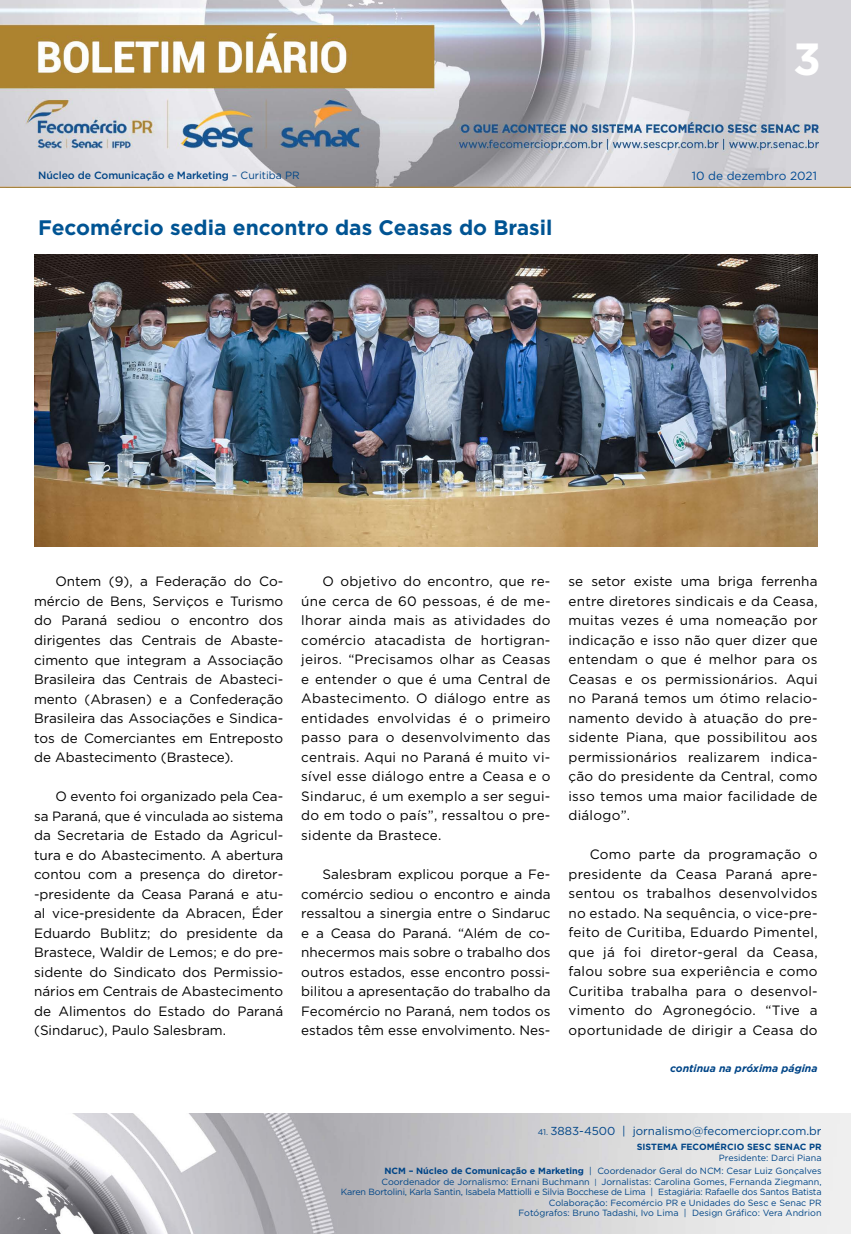
<style>
.page{position:relative;width:851px;height:1234px;background:#fff}
.page>*{position:absolute;margin:0;border:0;box-sizing:border-box;transform-origin:0 0}
.t1{font:700 45px "Gotham";color:#fff}
.t2{font:700 21px "Gotham";color:#005493}
.t3{font:13.5px/19.5px "Gotham";color:#000;text-align:justify}
.t4{font:11.85px "Gotham";color:#004a93}
.t5{font:11.55px "Gotham";color:#004587}
.t6{font:500 10.5px "Gotham";letter-spacing:-.01em;color:#004587}
.t7{font:italic 700 10.5px "Gotham";color:#004587}
.t8{font:9px/10.5px "Gotham";color:#004587;text-align:right}
.t9{font:700 9px "Gotham";color:#004587}
.s1{font-weight:400}
.s2{font-size:8.25px}
.s3{font-weight:700}
.s4{font-size:7.65px}
</style>
<div class="page">
<img style="left:0;top:0;width:850px;height:188px">
<img style="left:0;top:1113px;width:850px;height:120px">
<img style="left:35px;top:255px;width:782px;height:291px">
<h1 class="t1" style="left:793px;top:29px;width:29px">3</h1>
<p class="t6" style="left:38px;top:168px;width:263px">Núcleo de Comunicação e Marketing <span class="s1">– Curitiba PR</span></p>
<p class="t4" style="left:691px;top:168px;width:127px">10 de dezembro 2021</p>
<h2 class="t2" style="left:38px;top:214px;width:515px">Fecomércio sedia encontro das Ceasas do Brasil</h2>
<p class="t3" style="left:34px;top:571px;width:251px;text-indent:21px">Ontem (9), a Federação do Co&shy;mércio de Bens, Serviços e Turismo do Paraná sediou o encontro dos dirigentes das Centrais de Abaste&shy;cimento que integram a Associação Brasileira das Centrais de Abasteci&shy;mento (Abrasen) e a Confederação Brasileira das Associações e Sindica&shy;tos de Comerciantes em Entreposto de Abastecimento (Brastece).</p>
<p class="t3" style="left:34px;top:786px;width:251px;text-indent:21px">O evento foi organizado pela Cea&shy;sa Paraná, que é vinculada ao sistema da Secretaria de Estado da Agricul&shy;tura e do Abastecimento. A abertura contou com a presença do diretor--presidente da Ceasa Paraná e atu&shy;al vice-presidente da Abracen, Éder Eduardo Bublitz; do presidente da Brastece, Waldir de Lemos; e do pre&shy;sidente do Sindicato dos Permissio&shy;nários em Centrais de Abastecimento de Alimentos do Estado do Paraná (Sindaruc), Paulo Salesbram.</p>
<p class="t3" style="left:301px;top:571px;width:251px;text-indent:21px">O objetivo do encontro, que re&shy;úne cerca de 60 pessoas, é de me&shy;lhorar ainda mais as atividades do comércio atacadista de hortigran&shy;jeiros. “Precisamos olhar as Ceasas e entender o que é uma Central de Abastecimento. O diálogo entre as entidades envolvidas é o primeiro passo para o desenvolvimento das centrais. Aqui no Paraná é muito vi&shy;sível esse diálogo entre a Ceasa e o Sindaruc, é um exemplo a ser segui&shy;do em todo o país”, ressaltou o pre&shy;sidente da Brastece.</p>
<p class="t3" style="left:301px;top:864px;width:251px;text-indent:21px">Salesbram explicou porque a Fe&shy;comércio sediou o encontro e ainda ressaltou a sinergia entre o Sindaruc e a Ceasa do Paraná. “Além de co&shy;nhecermos mais sobre o trabalho dos outros estados, esse encontro possi&shy;bilitou a apresentação do trabalho da Fecomércio no Paraná, nem todos os estados têm esse envolvimento. Nes-</p>
<p class="t3" style="left:568px;top:571px;width:251px">se setor existe uma briga ferrenha entre diretores sindicais e da Ceasa, muitas vezes é uma nomeação por indicação e isso não quer dizer que entendam o que é melhor para os Ceasas e os permissionários. Aqui no Paraná temos um ótimo relacio&shy;namento devido à atuação do pre&shy;sidente Piana, que possibilitou aos permissionários realizarem indica&shy;ção do presidente da Central, como isso temos uma maior facilidade de diálogo”.</p>
<p class="t3" style="left:568px;top:844px;width:251px;text-indent:21px">Como parte da programação o presidente da Ceasa Paraná apre&shy;sentou os trabalhos desenvolvidos no estado. Na sequência, o vice-pre&shy;feito de Curitiba, Eduardo Pimentel, que já foi diretor-geral da Ceasa, falou sobre sua experiência e como Curitiba trabalha para o desenvol&shy;vimento do Agronegócio. “Tive a oportunidade de dirigir a Ceasa do</p>
<p class="t7" style="left:670px;top:1061px;width:149px">continua na próxima página</p>
<p class="t5" style="left:537px;top:1123px;width:285px"><span class="s2">41.</span> 3883-4500 | jornalismo@fecomerciopr.com.br</p>
<p class="t9" style="left:636px;top:1140px;width:186px">SISTEMA FECOMÉRCIO SESC SENAC PR</p>
<p class="t8" style="left:384px;top:1150px;width:438px;line-height:13.5px">Presidente: Darci Piana<br><span class="s3">NCM – Núcleo de Comunicação e Marketing</span> | Coordenador Geral do NCM: Cesar Luiz Gonçalves</p>
<p class="t8" style="left:341px;top:1175px;width:482px">Coordenador de Jornalismo: Ernani Buchmann <span class="s4">|</span> Jornalistas: Carolina Gomes, Fernanda Ziegmann,<br>Karen Bortolini, Karla Santin, Isabela Mattiolli e Silvia Bocchese de Lima | Estagiária: Rafaelle dos Santos Batista Colaboração: Fecomércio PR e Unidades do Sesc e Senac PR<br>Fotógrafos: Bruno Tadashi, Ivo Lima | Design Gráfico: Vera Andrion</p>
</div>
